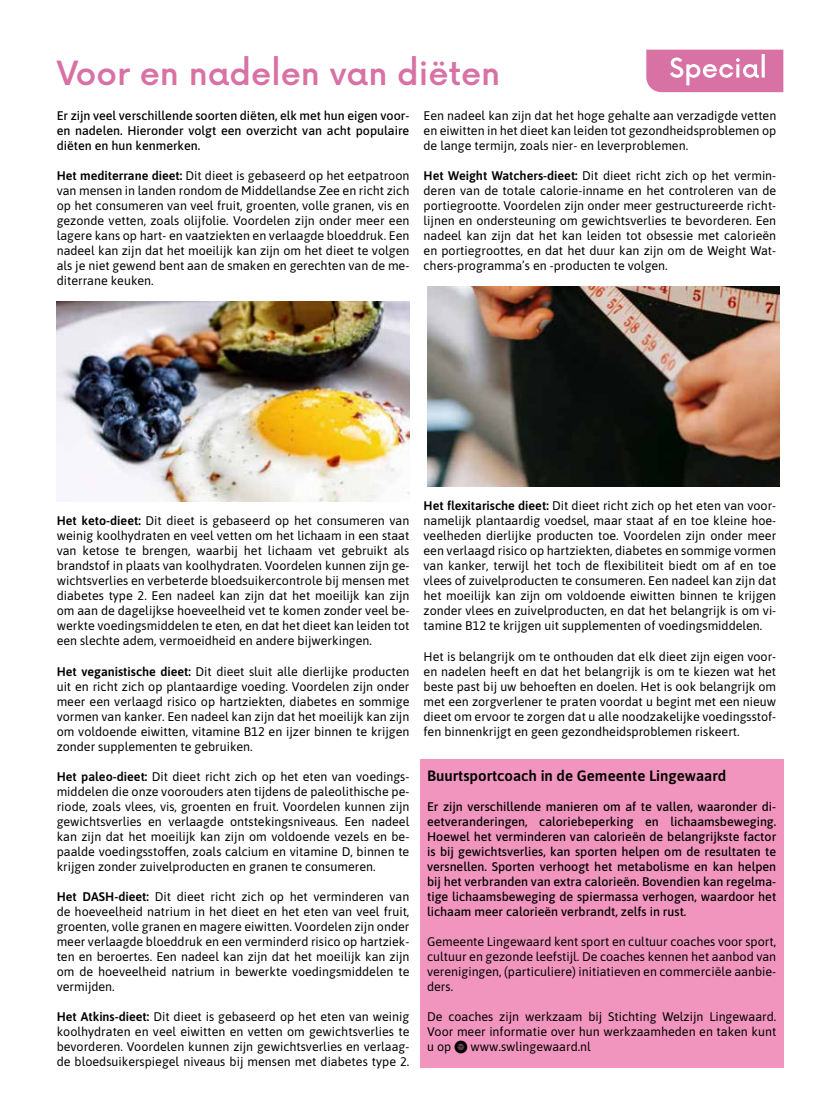
<style>
.page{position:relative;width:833px;height:1117px;background:#fff}
.page>*{position:absolute;margin:0;border:0;box-sizing:border-box;transform-origin:0 0}
.t1{font:500 32.5px "Now";color:#d871a4}
.t2{font:600 15px "Asap";color:#000}
.t3{font:12.5px/15px "Asap";color:#000;text-align:justify}
.t4{font:500 12.5px/15px "Asap";color:#000;text-align:justify}
.s1{font-weight:600}
.s2{font-family:"Social Media Circled"}
</style>
<div class="page">
<div style="left:420px;top:759px;width:363px;height:38px;background:#f195be"></div>
<div style="left:420px;top:791px;width:363px;height:141px;background:#f195be"></div>
<div style="left:420px;top:926px;width:363px;height:81px;background:#f195be"></div>
<div style="left:420px;top:1001px;width:363px;height:66px;background:#f195be"></div>
<img style="left:57px;top:301px;width:352px;height:200px">
<img style="left:427px;top:286px;width:353px;height:200px">
<svg style="left:646px;top:50px;width:137px;height:42px;background:#dd84b0"></svg>
<h1 class="t1" style="left:57px;top:56px;width:445px">Voor en nadelen van diëten</h1>
<p class="t4" style="left:57px;top:109px;width:354px">Er zijn veel verschillende soorten diëten, elk met hun eigen voor&shy;en nadelen. Hieronder volgt een overzicht van acht populaire diëten en hun kenmerken.</p>
<p class="t3" style="left:57px;top:169px;width:354px"><span class="s1">Het mediterrane dieet:</span> Dit dieet is gebaseerd op het eetpatroon van mensen in landen rondom de Middellandse Zee en richt zich op het consumeren van veel fruit, groenten, volle granen, vis en gezonde vetten, zoals olijfolie. Voordelen zijn onder meer een lagere kans op hart- en vaatziekten en verlaagde bloeddruk. Een nadeel kan zijn dat het moeilijk kan zijn om het dieet te volgen als je niet gewend bent aan de smaken en gerechten van de me&shy;diterrane keuken.</p>
<p class="t3" style="left:423px;top:109px;width:354px">Een nadeel kan zijn dat het hoge gehalte aan verzadigde vetten en eiwitten in het dieet kan leiden tot gezondheidsproblemen op de lange termijn, zoals nier- en leverproblemen.</p>
<p class="t3" style="left:423px;top:169px;width:354px"><span class="s1">Het Weight Watchers-dieet:</span> Dit dieet richt zich op het vermin&shy;deren van de totale calorie-inname en het controleren van de portiegrootte. Voordelen zijn onder meer gestructureerde richt&shy;lijnen en ondersteuning om gewichtsverlies te bevorderen. Een nadeel kan zijn dat het kan leiden tot obsessie met calorieën en portiegroottes, en dat het duur kan zijn om de Weight Wat&shy;chers-programma’s en -producten te volgen.</p>
<p class="t3" style="left:57px;top:514px;width:354px"><span class="s1">Het keto-dieet:</span> Dit dieet is gebaseerd op het consumeren van weinig koolhydraten en veel vetten om het lichaam in een staat van ketose te brengen, waarbij het lichaam vet gebruikt als brandstof in plaats van koolhydraten. Voordelen kunnen zijn ge&shy;wichtsverlies en verbeterde bloedsuikercontrole bij mensen met diabetes type 2. Een nadeel kan zijn dat het moeilijk kan zijn om aan de dagelijkse hoeveelheid vet te komen zonder veel be&shy;werkte voedingsmiddelen te eten, en dat het dieet kan leiden tot een slechte adem, vermoeidheid en andere bijwerkingen.</p>
<p class="t3" style="left:57px;top:664px;width:354px"><span class="s1">Het veganistische dieet:</span> Dit dieet sluit alle dierlijke producten uit en richt zich op plantaardige voeding. Voordelen zijn onder meer een verlaagd risico op hartziekten, diabetes en sommige vormen van kanker. Een nadeel kan zijn dat het moeilijk kan zijn om voldoende eiwitten, vitamine B12 en ijzer binnen te krijgen zonder supplementen te gebruiken.</p>
<p class="t3" style="left:57px;top:769px;width:354px"><span class="s1">Het paleo-dieet:</span> Dit dieet richt zich op het eten van voedings&shy;middelen die onze voorouders aten tijdens de paleolithische pe&shy;riode, zoals vlees, vis, groenten en fruit. Voordelen kunnen zijn gewichtsverlies en verlaagde ontstekingsniveaus. Een nadeel kan zijn dat het moeilijk kan zijn om voldoende vezels en be&shy;paalde voedingsstoffen, zoals calcium en vitamine D, binnen te krijgen zonder zuivelproducten en granen te consumeren.</p>
<p class="t3" style="left:57px;top:889px;width:354px"><span class="s1">Het DASH-dieet:</span> Dit dieet richt zich op het verminderen van de hoeveelheid natrium in het dieet en het eten van veel fruit, groenten, volle granen en magere eiwitten. Voordelen zijn onder meer verlaagde bloeddruk en een verminderd risico op hartziek&shy;ten en beroertes. Een nadeel kan zijn dat het moeilijk kan zijn om de hoeveelheid natrium in bewerkte voedingsmiddelen te vermijden.</p>
<p class="t3" style="left:57px;top:1009px;width:354px"><span class="s1">Het Atkins-dieet:</span> Dit dieet is gebaseerd op het eten van weinig koolhydraten en veel eiwitten en vetten om gewichtsverlies te bevorderen. Voordelen kunnen zijn gewichtsverlies en verlaag&shy;de bloedsuikerspiegel niveaus bij mensen met diabetes type 2.</p>
<p class="t3" style="left:423px;top:499px;width:354px"><span class="s1">Het flexitarische dieet:</span> Dit dieet richt zich op het eten van voor&shy;namelijk plantaardig voedsel, maar staat af en toe kleine hoe&shy;veelheden dierlijke producten toe. Voordelen zijn onder meer een verlaagd risico op hartziekten, diabetes en sommige vormen van kanker, terwijl het toch de flexibiliteit biedt om af en toe vlees of zuivelproducten te consumeren. Een nadeel kan zijn dat het moeilijk kan zijn om voldoende eiwitten binnen te krijgen zonder vlees en zuivelproducten, en dat het belangrijk is om vi&shy;tamine B12 te krijgen uit supplementen of voedingsmiddelen.</p>
<p class="t3" style="left:423px;top:649px;width:354px">Het is belangrijk om te onthouden dat elk dieet zijn eigen voor&shy;en nadelen heeft en dat het belangrijk is om te kiezen wat het beste past bij uw behoeften en doelen. Het is ook belangrijk om met een zorgverlener te praten voordat u begint met een nieuw dieet om ervoor te zorgen dat u alle noodzakelijke voedingsstof&shy;fen binnenkrijgt en geen gezondheidsproblemen riskeert.</p>
<p class="t2" style="left:427px;top:769px;width:301px">Buurtsportcoach in de Gemeente Lingewaard</p>
<p class="t4" style="left:427px;top:799px;width:351px">Er zijn verschillende manieren om af te vallen, waaronder di&shy;eetveranderingen, caloriebeperking en lichaamsbeweging.<br>Hoewel het verminderen van calorieën de belangrijkste factor is bij gewichtsverlies, kan sporten helpen om de resultaten te versnellen. Sporten verhoogt het metabolisme en kan helpen bij het verbranden van extra calorieën. Bovendien kan regelma&shy;tige lichaamsbeweging de spiermassa verhogen, waardoor het lichaam meer calorieën verbrandt, zelfs in rust.</p>
<p class="t3" style="left:427px;top:934px;width:351px">Gemeente Lingewaard kent sport en cultuur coaches voor sport, cultuur en gezonde leefstijl. De coaches kennen het aanbod van verenigingen, (particuliere) initiatieven en commerciële aanbie&shy;ders.</p>
<p class="t3" style="left:427px;top:1009px;width:351px">De coaches zijn werkzaam bij Stichting Welzijn Lingewaard.<br>Voor meer informatie over hun werkzaamheden en taken kunt u op <span class="s2">K</span> www.swlingewaard.nl</p>
</div>
